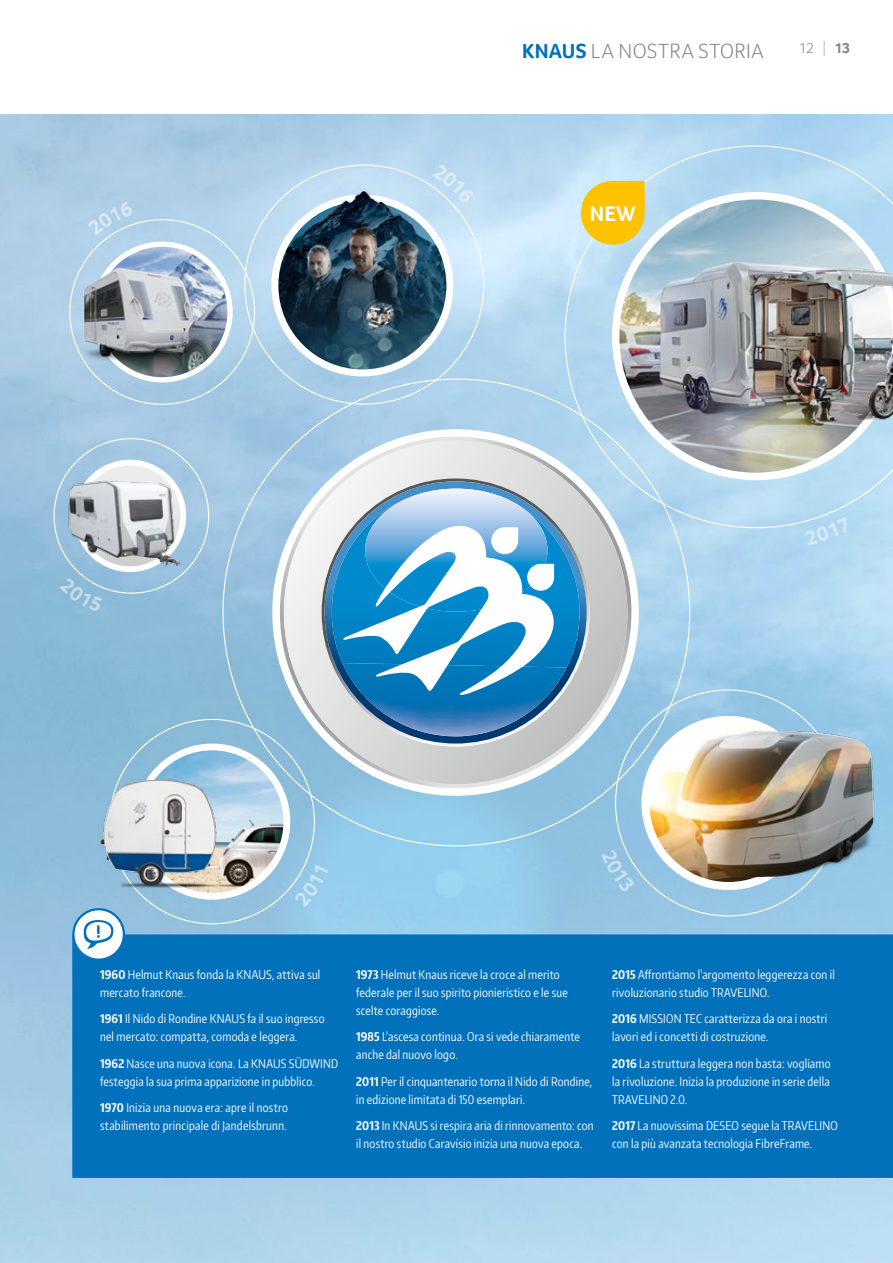
<style>
.page{position:relative;width:893px;height:1263px;background:#fff}
.page>*{position:absolute;margin:0;border:0;box-sizing:border-box;transform-origin:0 0}
.t1{font:700 21.9px "Foco";color:#fff}
.t2{font:300 21px "Foco";letter-spacing:.01em;color:#868786}
.t3{font:300 15px "Foco";color:#868786}
.t4{font:12px/18px "Encode Sans Compressed";letter-spacing:.02em;color:#fff}
.s1{font-weight:700;color:#0071ba}
.s2{color:#b1b2b3}
.s3{font-weight:700}
</style>
<div class="page">
<img style="left:0;top:114px;width:893px;height:1149px">
<svg style="left:280px;top:437px;width:351px;height:351px"></svg>
<svg style="left:284px;top:441px;width:343px;height:343px"></svg>
<svg style="left:322px;top:478px;width:268px;height:268px"></svg>
<svg style="left:325px;top:481px;width:262px;height:262px"></svg>
<svg style="left:332px;top:489px;width:247px;height:247px"></svg>
<img style="left:365px;top:489px;width:182px;height:37px">
<img style="left:343px;top:663px;width:224px;height:73px">
<svg style="left:343px;top:526px;width:211px;height:169px"></svg>
<img style="left:138px;top:747px;width:149px;height:147px">
<div style="left:134px;top:743px;width:156px;height:157px;border:7px solid #fff;border-radius:50%"></div>
<img style="left:32px;top:236px;width:205px;height:168px">
<img style="left:635px;top:715px;width:258px;height:190px">
<img style="left:72px;top:758px;width:160px;height:136px">
<svg style="left:77px;top:463px;width:106px;height:106px"></svg>
<div style="left:74px;top:460px;width:112px;height:112px;border:6px solid #fff;border-radius:50%"></div>
<img style="left:46px;top:476px;width:169px;height:95px">
<img style="left:275px;top:198px;width:175px;height:175px;border-radius:87px">
<div style="left:271px;top:194px;width:182px;height:182px;border:7px solid #fff;border-radius:50%"></div>
<img style="left:275px;top:181px;width:151px;height:69px">
<img style="left:565px;top:145px;width:328px;height:383px">
<img style="left:836px;top:261px;width:57px;height:176px">
<div style="left:72px;top:934px;width:821px;height:244px;background:#0071ba"></div>
<svg style="left:73px;top:909px;width:51px;height:51px"></svg>
<div style="left:72px;top:908px;width:53px;height:53px;border:2px solid #0071ba;border-radius:50%"></div>
<svg style="left:84px;top:920px;width:29px;height:29px"></svg>
<svg style="left:579px;top:179px;width:67px;height:67px;background:#f0cb3b"></svg>
<div style="left:87px;top:202px;width:46px;height:33px;background:#afcfe7"></div>
<div style="left:59px;top:577px;width:44px;height:35px;background:#8abad6"></div>
<svg style="left:601px;top:849px;width:34px;height:44px"></svg>
<svg style="left:294px;top:865px;width:34px;height:42px"></svg>
<svg style="left:432px;top:164px;width:43px;height:40px;background:#bddbf2"></svg>
<svg style="left:805px;top:517px;width:46px;height:28px"></svg>
<h2 class="t2" style="left:522px;top:37px;width:243px"><span class="s1">KNAUS</span> LA NOSTRA STORIA</h2>
<p class="t3" style="left:799px;top:38px;width:53px">12 <span class="s2">|</span> <span class="s3">13</span></p>
<h1 class="t1" style="left:590px;top:199px;width:47px">NEW</h1>
<p class="t4" style="left:100px;top:965px;width:222px"><span class="s3">1960</span> Helmut Knaus fonda la KNAUS, attiva sul mercato francone.</p>
<p class="t4" style="left:100px;top:1009px;width:226px"><span class="s3">1961</span> Il Nido di Rondine KNAUS fa il suo ingresso nel mercato: compatta, comoda e leggera.</p>
<p class="t4" style="left:100px;top:1054px;width:239px"><span class="s3">1962</span> Nasce una nuova icona. La KNAUS SÜDWIND festeggia la sua prima apparizione in pubblico.</p>
<p class="t4" style="left:100px;top:1098px;width:189px"><span class="s3">1970</span> Inizia una nuova era: apre il nostro stabilimento principale di Jandelsbrunn.</p>
<p class="t4" style="left:356px;top:965px;width:213px"><span class="s3">1973</span> Helmut Knaus riceve la croce al merito federale per il suo spirito pionieristico e le sue scelte coraggiose.</p>
<p class="t4" style="left:356px;top:1027px;width:225px"><span class="s3">1985</span> L'ascesa continua. Ora si vede chiaramente anche dal nuovo logo.</p>
<p class="t4" style="left:356px;top:1072px;width:238px"><span class="s3">2011</span> Per il cinquantenario torna il Nido di Rondine, in edizione limitata di 150 esemplari.</p>
<p class="t4" style="left:356px;top:1116px;width:239px"><span class="s3">2013</span> In KNAUS si respira aria di rinnovamento: con il nostro studio Caravisio inizia una nuova epoca.</p>
<p class="t4" style="left:612px;top:965px;width:224px"><span class="s3">2015</span> Affrontiamo l'argomento leggerezza con il rivoluzionario studio TRAVELINO.</p>
<p class="t4" style="left:612px;top:1009px;width:216px"><span class="s3">2016</span> MISSION TEC caratterizza da ora i nostri lavori ed i concetti di costruzione.</p>
<p class="t4" style="left:612px;top:1054px;width:220px;text-align:justify"><span class="s3">2016</span> La struttura leggera non basta: vogliamo la rivoluzione. Inizia la produzione in serie della TRAVELINO 2.0.</p>
<p class="t4" style="left:612px;top:1116px;width:227px"><span class="s3">2017</span> La nuovissima DESEO segue la TRAVELINO con la più avanzata tecnologia FibreFrame.</p>
</div>
